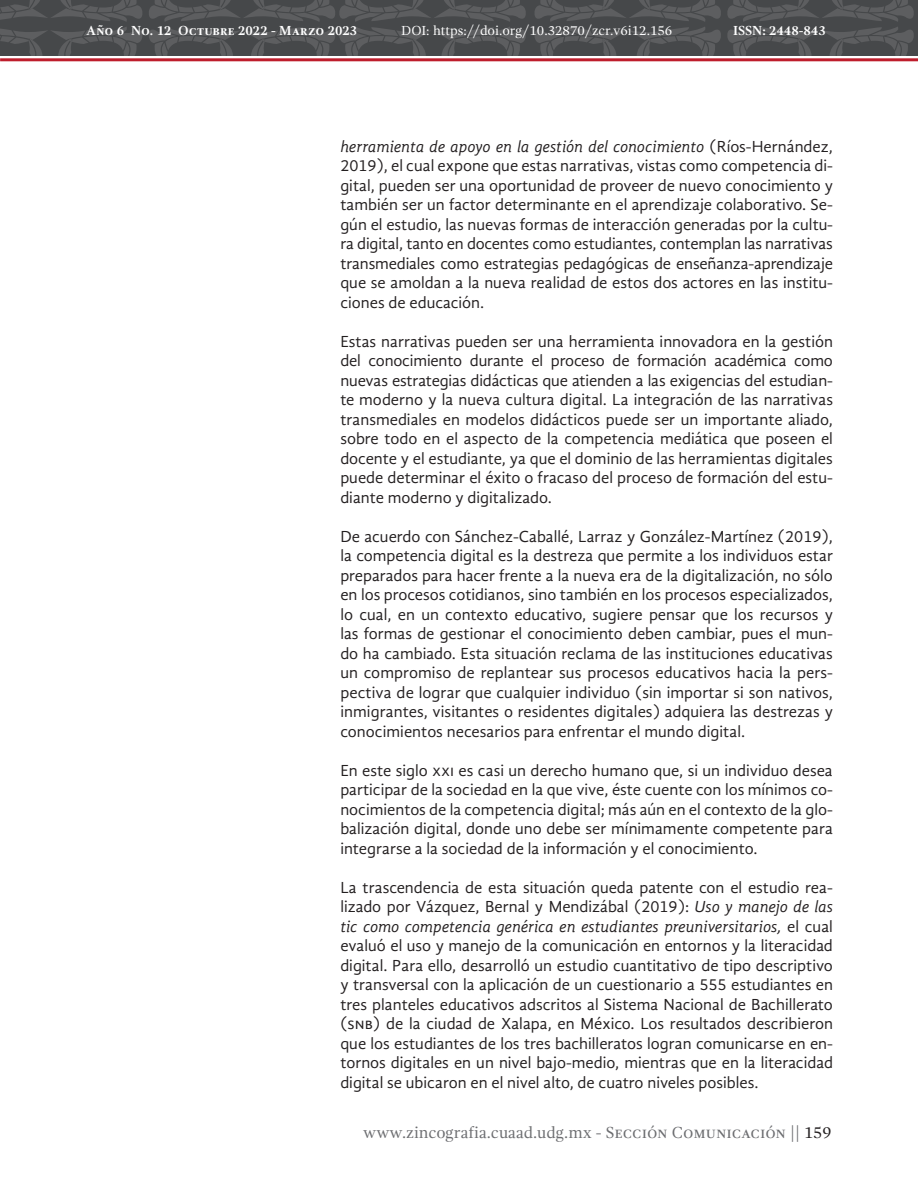
<style>
.page{position:relative;width:918px;height:1188px;background:#fff}
.page>*{position:absolute;margin:0;border:0;box-sizing:border-box;transform-origin:0 0}
.t1{font:16.5px/19.5px "Gandhi Sans";color:#231f20;text-align:justify}
.t2{font:16.5px "Gandhi Serif";color:#6c6d70}
.t3{font:700 13.5px "Gandhi Serif";color:#fff}
.t4{font:13.5px "Gandhi Serif";color:#fff}
.s1{font-style:italic}
.s2{color:#231f20}
</style>
<div class="page">
<hr style="left:0;top:58px;width:918px;height:3px;background:#be1d2c">
<svg style="left:0;top:0;width:527px;height:56px;background:#4e5052"></svg>
<svg style="left:533px;top:0;width:382px;height:56px;background:#4e5052"></svg>
<p class="t3" style="left:86px;top:23px;width:273px">Año 6 No. 12 Octubre 2022 - Marzo 2023</p>
<p class="t4" style="left:401px;top:23px;width:273px">DOI: https://doi.org/10.32870/zcr.v6i12.156</p>
<p class="t3" style="left:733px;top:23px;width:94px">ISSN: 2448-843</p>
<p class="t1" style="left:340px;top:136px;width:494px"><span class="s1">herramienta de apoyo en la gestión del conocimiento</span> (Ríos-Hernández, 2019), el cual expone que estas narrativas, vistas como competencia di&shy;gital, pueden ser una oportunidad de proveer de nuevo conocimiento y también ser un factor determinante en el aprendizaje colaborativo. Se&shy;gún el estudio, las nuevas formas de interacción generadas por la cultu&shy;ra digital, tanto en docentes como estudiantes, contemplan las narrativas transmediales como estrategias pedagógicas de enseñanza-aprendizaje que se amoldan a la nueva realidad de estos dos actores en las institu&shy;ciones de educación.</p>
<p class="t1" style="left:340px;top:331px;width:494px">Estas narrativas pueden ser una herramienta innovadora en la gestión del conocimiento durante el proceso de formación académica como nuevas estrategias didácticas que atienden a las exigencias del estudian&shy;te moderno y la nueva cultura digital. La integración de las narrativas transmediales en modelos didácticos puede ser un importante aliado, sobre todo en el aspecto de la competencia mediática que poseen el docente y el estudiante, ya que el dominio de las herramientas digitales puede determinar el éxito o fracaso del proceso de formación del estu&shy;diante moderno y digitalizado.</p>
<p class="t1" style="left:340px;top:526px;width:494px">De acuerdo con Sánchez-Caballé, Larraz y González-Martínez (2019), la competencia digital es la destreza que permite a los individuos estar preparados para hacer frente a la nueva era de la digitalización, no sólo en los procesos cotidianos, sino también en los procesos especializados, lo cual, en un contexto educativo, sugiere pensar que los recursos y las formas de gestionar el conocimiento deben cambiar, pues el mun&shy;do ha cambiado. Esta situación reclama de las instituciones educativas un compromiso de replantear sus procesos educativos hacia la pers&shy;pectiva de lograr que cualquier individuo (sin importar si son nativos, inmigrantes, visitantes o residentes digitales) adquiera las destrezas y conocimientos necesarios para enfrentar el mundo digital.</p>
<p class="t1" style="left:340px;top:760px;width:494px">En este siglo xxi es casi un derecho humano que, si un individuo desea participar de la sociedad en la que vive, éste cuente con los mínimos co&shy;nocimientos de la competencia digital; más aún en el contexto de la glo&shy;balización digital, donde uno debe ser mínimamente competente para integrarse a la sociedad de la información y el conocimiento.</p>
<p class="t1" style="left:340px;top:877px;width:494px">La trascendencia de esta situación queda patente con el estudio rea&shy;lizado por Vázquez, Bernal y Mendizábal (2019): <span class="s1">Uso y manejo de las tic como competencia genérica en estudiantes preuniversitarios,</span> el cual evaluó el uso y manejo de la comunicación en entornos y la literacidad digital. Para ello, desarrolló un estudio cuantitativo de tipo descriptivo y transversal con la aplicación de un cuestionario a 555 estudiantes en tres planteles educativos adscritos al Sistema Nacional de Bachillerato (snb) de la ciudad de Xalapa, en México. Los resultados describieron que los estudiantes de los tres bachilleratos logran comunicarse en en&shy;tornos digitales en un nivel bajo-medio, mientras que en la literacidad digital se ubicaron en el nivel alto, de cuatro niveles posibles.</p>
<p class="t2" style="left:363px;top:1124px;width:470px">www.zincografia.cuaad.udg.mx - Sección Comunicación || <span class="s2">159</span></p>
</div>
